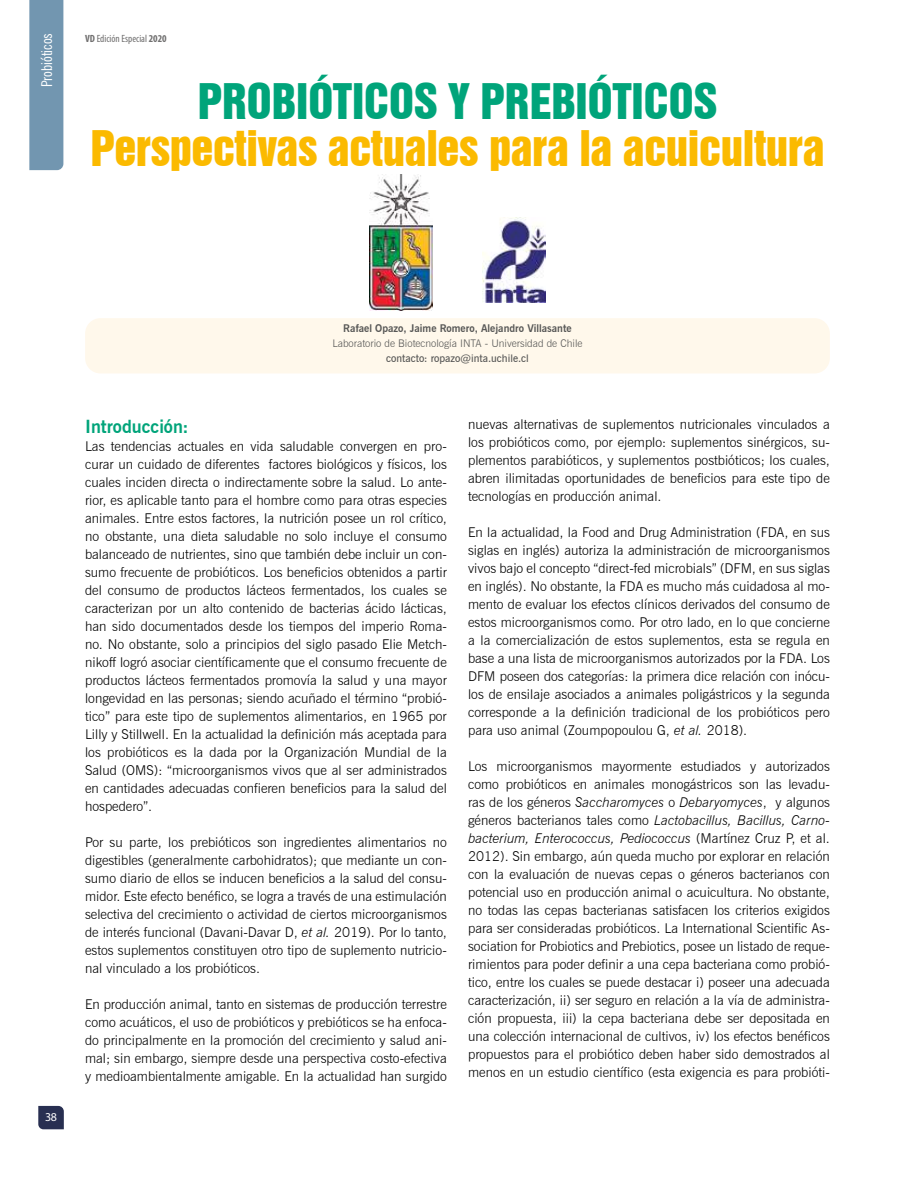
<style>
.page{position:relative;width:915px;height:1191px;background:#fff}
.page>*{position:absolute;margin:0;border:0;box-sizing:border-box;transform-origin:0 0}
.t1{font:45px "Swiss 921 BT Regular A";letter-spacing:-.01em;color:#fbba00}
.t2{font:45px "Swiss 921 BT Regular A";color:#00a47a}
.t3{font:700 18px "News Gothic BT";color:#00a47a}
.t4{font:condensed 15px "News Gothic BT";color:#fff}
.t5{font:300 13.5px/18px "News Gothic BT";color:#000;text-align:justify}
.t6{font:12px "Myriad Pro";color:#fff}
.t7{font:300 10.5px "News Gothic BT";color:#575756}
.t8{font:700 10.5px "News Gothic BT";color:#575756}
.t9{font:600 10.5px "News Gothic BT";color:#575756}
.t10{font:condensed 10.5px "Myriad Pro";color:#706f6f}
.s1{font-weight:700}
.s2{font-style:italic}
</style>
<div class="page">
<svg style="left:38px;top:1106px;width:26px;height:23px"></svg>
<div style="left:85px;top:318px;width:744px;height:55px;background:#fff8eb;border-radius:15px"></div>
<img style="left:482px;top:217px;width:63px;height:85px">
<div style="left:29px;top:0;width:34px;height:170px;background:#7296b0"></div>
<img style="left:369px;top:174px;width:63px;height:136px">
<p class="t4" style="left:38px;top:87px;width:56px;rotate:-90deg">Probióticos</p>
<p class="t10" style="left:85px;top:32px;width:83px"><span class="s1">VD</span> Edición Especial <span class="s1">2020</span></p>
<h1 class="t2" style="left:198px;top:72px;width:521px">PROBIÓTICOS Y PREBIÓTICOS</h1>
<h1 class="t1" style="left:90px;top:119px;width:735px">Perspectivas actuales para la acuicultura</h1>
<p class="t6" style="left:45px;top:1109px;width:14px">38</p>
<p class="t8" style="left:343px;top:322px;width:230px">Rafael Opazo, Jaime Romero, Alejandro Villasante</p>
<p class="t7" style="left:332px;top:337px;width:251px">Laboratorio de Biotecnología INTA - Universidad de Chile</p>
<p class="t9" style="left:386px;top:352px;width:144px">contacto: ropazo@inta.uchile.cl</p>
<h2 class="t3" style="left:85px;top:415px;width:105px">Introducción:</h2>
<p class="t5" style="left:85px;top:437px;width:363px">Las tendencias actuales en vida saludable convergen en pro&shy;curar un cuidado de diferentes factores biológicos y físicos, los cuales inciden directa o indirectamente sobre la salud. Lo ante&shy;rior, es aplicable tanto para el hombre como para otras especies animales. Entre estos factores, la nutrición posee un rol crítico, no obstante, una dieta saludable no solo incluye el consumo balanceado de nutrientes, sino que también debe incluir un con&shy;sumo frecuente de probióticos. Los beneficios obtenidos a partir del consumo de productos lácteos fermentados, los cuales se caracterizan por un alto contenido de bacterias ácido lácticas, han sido documentados desde los tiempos del imperio Roma&shy;no. No obstante, solo a principios del siglo pasado Elie Metch&shy;nikoff logró asociar científicamente que el consumo frecuente de productos lácteos fermentados promovía la salud y una mayor longevidad en las personas; siendo acuñado el término “probió&shy;tico” para este tipo de suplementos alimentarios, en 1965 por Lilly y Stillwell. En la actualidad la definición más aceptada para los probióticos es la dada por la Organización Mundial de la Salud (OMS): “microorganismos vivos que al ser administrados en cantidades adecuadas confieren beneficios para la salud del hospedero”.</p>
<p class="t5" style="left:85px;top:833px;width:363px">Por su parte, los prebióticos son ingredientes alimentarios no digestibles (generalmente carbohidratos); que mediante un con&shy;sumo diario de ellos se inducen beneficios a la salud del consu&shy;midor. Este efecto benéfico, se logra a través de una estimulación selectiva del crecimiento o actividad de ciertos microorganismos de interés funcional (Davani-Davar D, <span class="s2">et al.</span> 2019). Por lo tanto, estos suplementos constituyen otro tipo de suplemento nutricio&shy;nal vinculado a los probióticos.</p>
<p class="t5" style="left:85px;top:995px;width:363px">En producción animal, tanto en sistemas de producción terrestre como acuáticos, el uso de probióticos y prebióticos se ha enfoca&shy;do principalmente en la promoción del crecimiento y salud ani&shy;mal; sin embargo, siempre desde una perspectiva costo-efectiva y medioambientalmente amigable. En la actualidad han surgido</p>
<p class="t5" style="left:468px;top:415px;width:363px">nuevas alternativas de suplementos nutricionales vinculados a los probióticos como, por ejemplo: suplementos sinérgicos, su&shy;plementos parabióticos, y suplementos postbióticos; los cuales, abren ilimitadas oportunidades de beneficios para este tipo de tecnologías en producción animal.</p>
<p class="t5" style="left:468px;top:523px;width:363px">En la actualidad, la Food and Drug Administration (FDA, en sus siglas en inglés) autoriza la administración de microorganismos vivos bajo el concepto “direct-fed microbials” (DFM, en sus siglas en inglés). No obstante, la FDA es mucho más cuidadosa al mo&shy;mento de evaluar los efectos clínicos derivados del consumo de estos microorganismos como. Por otro lado, en lo que concierne a la comercialización de estos suplementos, esta se regula en base a una lista de microorganismos autorizados por la FDA. Los DFM poseen dos categorías: la primera dice relación con inócu&shy;los de ensilaje asociados a animales poligástricos y la segunda corresponde a la definición tradicional de los probióticos pero para uso animal (Zoumpopoulou G, <span class="s2">et al.</span> 2018).</p>
<p class="t5" style="left:468px;top:757px;width:363px">Los microorganismos mayormente estudiados y autorizados como probióticos en animales monogástricos son las levadu&shy;ras de los géneros <span class="s2">Saccharomyces</span> o <span class="s2">Debaryomyces</span>, y algunos géneros bacterianos tales como <span class="s2">Lactobacillus, Bacillus, Carno&shy;bacterium, Enterococcus, Pediococcus</span> (Martínez Cruz P, et al.<br>2012). Sin embargo, aún queda mucho por explorar en relación con la evaluación de nuevas cepas o géneros bacterianos con potencial uso en producción animal o acuicultura. No obstante, no todas las cepas bacterianas satisfacen los criterios exigidos para ser consideradas probióticos. La International Scientific As&shy;sociation for Probiotics and Prebiotics, posee un listado de reque&shy;rimientos para poder definir a una cepa bacteriana como probió&shy;tico, entre los cuales se puede destacar i) poseer una adecuada caracterización, ii) ser seguro en relación a la vía de administra&shy;ción propuesta, iii) la cepa bacteriana debe ser depositada en una colección internacional de cultivos, iv) los efectos benéficos propuestos para el probiótico deben haber sido demostrados al menos en un estudio científico (esta exigencia es para probióti-</p>
</div>
